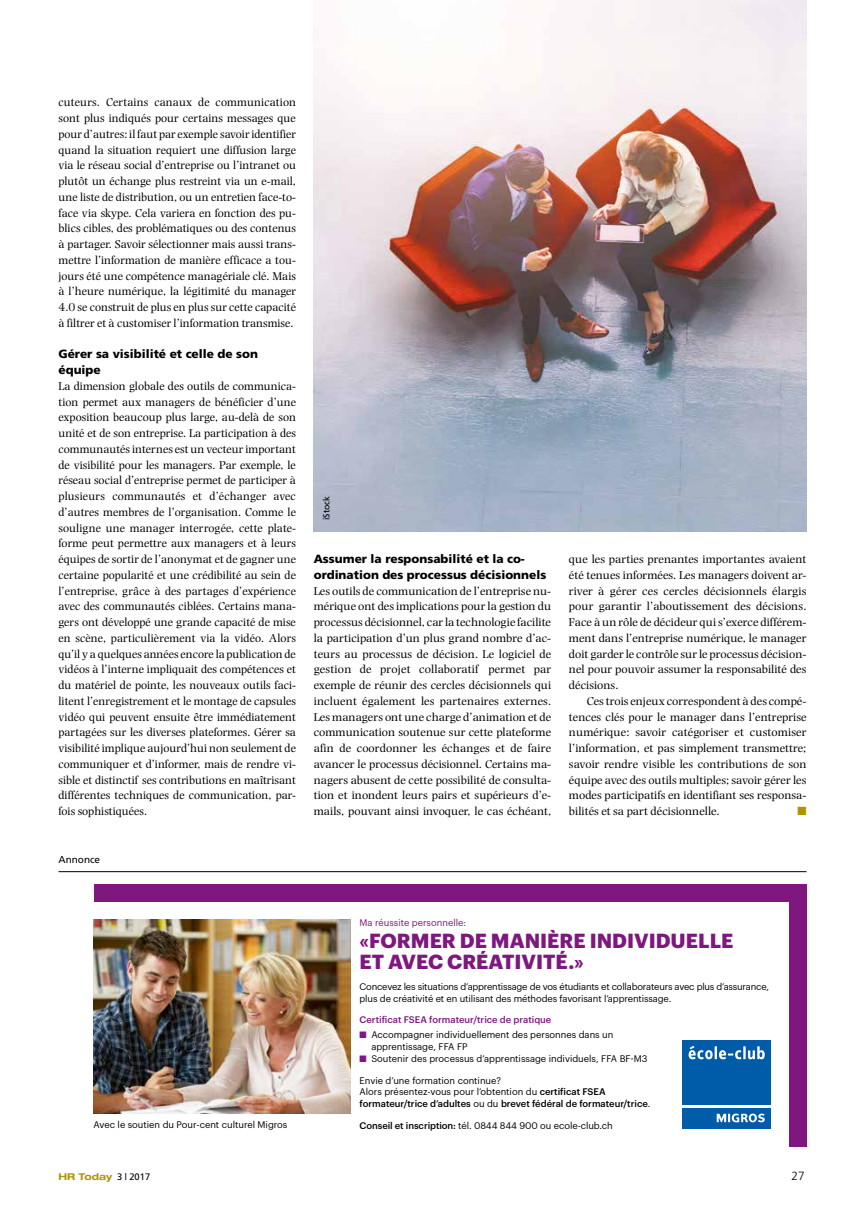
<style>
.page{position:relative;width:865px;height:1205px;background:#fff}
.page>*{position:absolute;margin:0;border:0;box-sizing:border-box;transform-origin:0 0}
.t1{font:700 20px/21.2px "Graphik";color:#7e1780}
.t2{font:11.88px/15.8px "Photina";color:#000;text-align:justify}
.t3{font:900 11.88px/15.8px "Frutiger";color:#000}
.t4{font:300 11.88px "Frutiger";color:#000}
.t5{font:11.88px "Zapf Dingbats ITC";color:#af9300}
.t6{font:10px "Frutiger";color:#000}
.t7{font:9.38px/11.9px "Graphik";letter-spacing:-.005em;color:#000}
.t8{font:500 9.38px "Graphik";color:#7e1780}
.t9{font:9.38px "Graphik";color:#7e1780}
.t10{font:700 expanded 9.38px "Helvetica Neue LT";color:#af9300}
.t11{font:8.75px "Frutiger";color:#000}
.s1{color:#7e1780}
.s2{font-weight:500}
.s3{font-family:"Frutiger";font-weight:400;font-stretch:normal;color:#000}
</style>
<div class="page">
<img style="left:314px;top:0;width:492px;height:532px">
<div style="left:94px;top:884px;width:712px;height:17px;background:#7e1780"></div>
<div style="left:788px;top:884px;width:18px;height:262px;background:#7e1780"></div>
<img style="left:94px;top:919px;width:256px;height:194px">
<div style="left:682px;top:1107px;width:89px;height:21px;background:#005ba8"></div>
<div style="left:682px;top:1040px;width:89px;height:65px;background:#005ba8"></div>
<svg style="left:716px;top:1113px;width:48px;height:9px"></svg>
<svg style="left:688px;top:1045px;width:76px;height:14px"></svg>
<hr style="left:58px;top:871px;width:748px;height:1px;background:#000">
<p class="t2" style="left:58px;top:95px;width:239px">cuteurs. Certains canaux de communication sont plus indiqués pour certains messages que pour d’autres: il faut par exemple savoir identifier quand la situation requiert une diffusion large via le réseau social d’entreprise ou l’intranet ou plutôt un échange plus restreint via un e-mail, une liste de distribution, ou un entretien face-to&shy;face via skype. Cela variera en fonction des pu&shy;blics cibles, des problématiques ou des contenus à partager. Savoir sélectionner mais aussi trans&shy;mettre l’information de manière efficace a tou&shy;jours été une compétence managériale clé. Mais à l’heure numérique, la légitimité du manager 4.0 se construit de plus en plus sur cette capacité à filtrer et à customiser l’information transmise.</p>
<p class="t3" style="left:58px;top:346px;width:201px">Gérer sa visibilité et celle de son équipe</p>
<p class="t2" style="left:58px;top:378px;width:239px">La dimension globale des outils de communica&shy;tion permet aux managers de bénéficier d’une exposition beaucoup plus large, au-delà de son unité et de son entreprise. La participation à des communautés internes est un vecteur important de visibilité pour les managers. Par exemple, le réseau social d’entreprise permet de participer à plusieurs communautés et d’échanger avec d’autres membres de l’organisation. Comme le souligne une manager interrogée, cette plate&shy;forme peut permettre aux managers et à leurs équipes de sortir de l’anonymat et de gagner une certaine popularité et une crédibilité au sein de l’entreprise, grâce à des partages d’expérience avec des communautés ciblées. Certains mana&shy;gers ont développé une grande capacité de mise en scène, particulièrement via la vidéo. Alors qu’il y a quelques années encore la publication de vidéos à l’interne impliquait des compétences et du matériel de pointe, les nouveaux outils faci&shy;litent l’enregistrement et le montage de capsules vidéo qui peuvent ensuite être immédiatement partagées sur les diverses plateformes. Gérer sa visibilité implique aujourd’hui non seulement de communiquer et d’informer, mais de rendre vi&shy;sible et distinctif ses contributions en maîtrisant différentes techniques de communication, par&shy;fois sophistiquées.</p>
<p class="t6" style="left:58px;top:854px;width:43px">Annonce</p>
<p class="t11" style="left:321px;top:520px;width:26px;rotate:-90deg">iStock</p>
<p class="t3" style="left:314px;top:551px;width:234px">Assumer la responsabilité et la co&shy;ordination des processus décisionnels</p>
<p class="t2" style="left:314px;top:583px;width:239px">Les outils de communication de l’entreprise nu&shy;mérique ont des implications pour la gestion du processus décisionnel, car la technologie facilite la participation d’un plus grand nombre d’ac&shy;teurs au processus de décision. Le logiciel de gestion de projet collaboratif permet par exemple de réunir des cercles décisionnels qui incluent également les partenaires externes.<br>Les managers ont une charge d’animation et de communication soutenue sur cette plateforme afin de coordonner les échanges et de faire avancer le processus décisionnel. Certains ma&shy;nagers abusent de cette possibilité de consulta&shy;tion et inondent leurs pairs et supérieurs d’e&shy;mails, pouvant ainsi invoquer, le cas échéant,</p>
<p class="t2" style="left:569px;top:551px;width:239px">que les parties prenantes importantes avaient été tenues informées. Les managers doivent ar&shy;river à gérer ces cercles décisionnels élargis pour garantir l’aboutissement des décisions.<br>Face à un rôle de décideur qui s’exerce différem&shy;ment dans l’entreprise numérique, le manager doit garder le contrôle sur le processus décision&shy;nel pour pouvoir assumer la responsabilité des décisions.</p>
<p class="t2" style="left:569px;top:693px;width:239px;text-indent:18px">Ces trois enjeux correspondent à des compé&shy;tences clés pour le manager dans l’entreprise numérique: savoir catégoriser et customiser l’information, et pas simplement transmettre; savoir rendre visible les contributions de son équipe avec des outils multiples; savoir gérer les modes participatifs en identifiant ses responsa&shy;bilités et sa part décisionnelle.</p>
<p class="t5" style="left:797px;top:805px;width:11px">■</p>
<p class="t9" style="left:359px;top:916px;width:108px">Ma réussite personnelle:</p>
<h1 class="t1" style="left:359px;top:928px;width:375px">«FORMER DE MANIÈRE INDIVIDUELLE<br>ET AVEC CRÉATIVITÉ.»</h1>
<p class="t7" style="left:359px;top:980px;width:411px">Concevez les situations d’apprentissage de vos étudiants et collaborateurs avec plus d’assurance, plus de créativité et en utilisant des méthodes favorisant l’apprentissage.</p>
<p class="t8" style="left:359px;top:1012px;width:193px">Certificat FSEA formateur/trice de pratique</p>
<p class="t7" style="left:371px;top:1028px;width:244px;text-indent:-12px"><span class="s1">■</span> Accompagner individuellement des personnes dans un apprentissage, FFA FP</p>
<p class="t7" style="left:359px;top:1052px;width:289px"><span class="s1">■</span> Soutenir des processus d’apprentissage individuels, FFA BF-M3</p>
<p class="t7" style="left:359px;top:1073px;width:292px">Envie d’une formation continue?<br>Alors présentez-vous pour l’obtention du <span class="s2">certificat FSEA formateur/trice d’adultes</span> ou du <span class="s2">brevet fédéral de formateur/trice</span>.</p>
<p class="t7" style="left:94px;top:1118px;width:195px">Avec le soutien du Pour-cent culturel Migros</p>
<p class="t7" style="left:359px;top:1118px;width:255px"><span class="s2">Conseil et inscription:</span> tél. 0844 844 900 ou ecole-club.ch</p>
<p class="t10" style="left:58px;top:1171px;width:93px">HR Today <span class="s3">3 | 2017</span></p>
<p class="t4" style="left:791px;top:1169px;width:15px">27</p>
</div>
